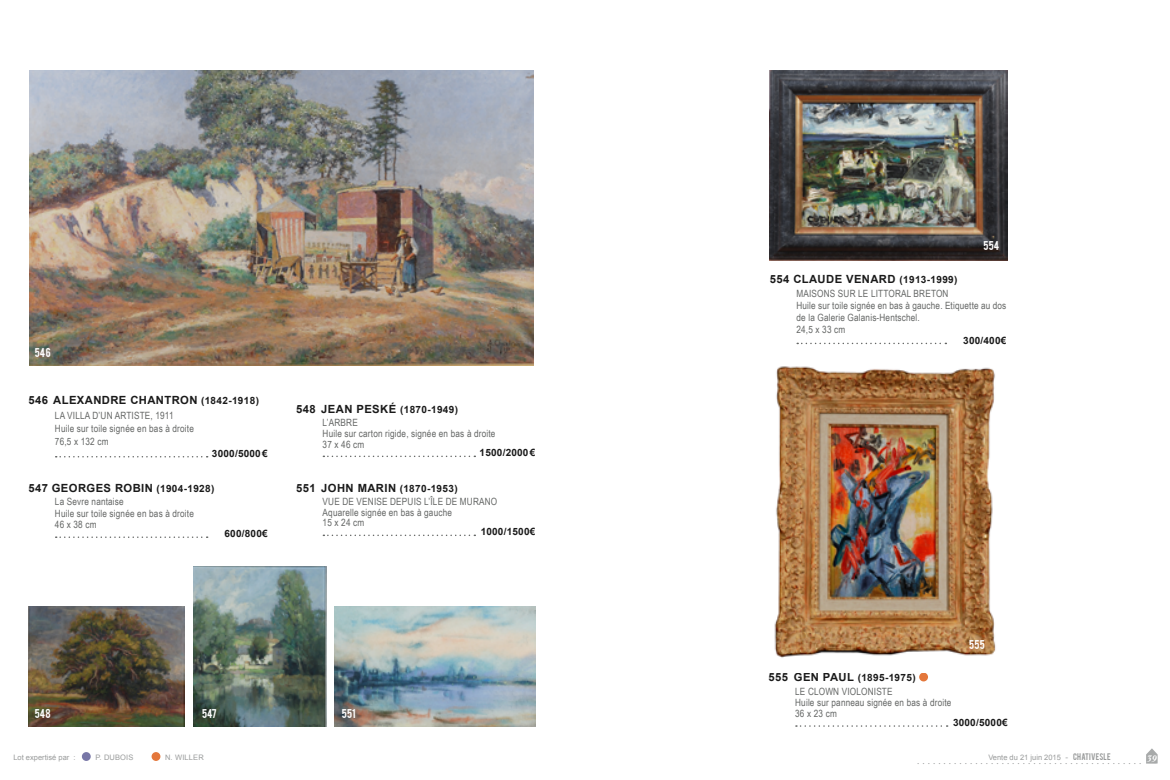
<style>
.page{position:relative;width:1170px;height:780px;background:#fff}
.page>*{position:absolute;margin:0;border:0;box-sizing:border-box;transform-origin:0 0}
._1-_Titre{font:700 11.25px "Arial";letter-spacing:.035em;color:#1a1a1a}
._2-_descriptif{font:10px/12.1px "Arial Narrow";letter-spacing:.015em;color:#646665}
._4-estimation{font:700 10px "Arial";letter-spacing:.02em;color:#1a1a1a}
.t1{font:10px "Minion Pro";color:#999b9b}
._1-_Titre-2{font:700 10px "Arial";letter-spacing:.035em;color:#1a1a1a}
._3-_dimensions{font:10px "Arial Narrow";letter-spacing:.015em;color:#646665}
.t2{font:italic 700 10px "Cochin";color:#fff}
.t3{font:700 8.75px "Arial";color:#fff}
.t4{font:7.5px "Arial";color:#999b9b}
.s1{font-size:10px}
.s2{font-size:11.25px}
.s3{font-size:8.12px}
.s4{font-family:"Bebas"}
</style>
<div class="page">
<svg style="left:1146px;top:748px;width:11px;height:15px"></svg>
<div style="left:82px;top:752px;width:9px;height:8px;background:#7877a7;border-radius:50%"></div>
<div style="left:151px;top:752px;width:9px;height:8px;background:#e4773b;border-radius:50%"></div>
<svg style="left:795px;top:725px;width:152px;height:1px"></svg>
<div style="left:919px;top:672px;width:8px;height:9px;background:#e4773b;border-radius:50%"></div>
<svg style="left:323px;top:455px;width:152px;height:2px"></svg>
<svg style="left:323px;top:534px;width:152px;height:2px"></svg>
<svg style="left:56px;top:456px;width:152px;height:1px"></svg>
<img style="left:30px;top:71px;width:503px;height:295px">
<img style="left:28px;top:607px;width:156px;height:119px">
<img style="left:334px;top:606px;width:201px;height:120px">
<svg style="left:56px;top:536px;width:152px;height:2px"></svg>
<img style="left:193px;top:566px;width:133px;height:160px">
<svg style="left:797px;top:342px;width:149px;height:2px"></svg>
<img style="left:774px;top:366px;width:222px;height:292px">
<img style="left:769px;top:71px;width:238px;height:190px">
<svg style="left:35px;top:348px;width:15px;height:9px"></svg>
<svg style="left:35px;top:708px;width:15px;height:10px"></svg>
<svg style="left:342px;top:709px;width:13px;height:9px"></svg>
<svg style="left:202px;top:709px;width:14px;height:9px"></svg>
<svg style="left:969px;top:640px;width:15px;height:9px"></svg>
<svg style="left:983px;top:241px;width:15px;height:9px"></svg>
<p class="_1-_Titre" style="left:28px;top:392px;width:232px">546 ALEXANDRE CHANTRON <span class="s1">(1842-1918)</span></p>
<p class="_2-_descriptif" style="left:55px;top:409px;width:120px">LA VILLA D’UN ARTISTE, 1911</p>
<p class="_2-_descriptif" style="left:55px;top:422px;width:140px">Huile sur toile signée en bas à droite</p>
<p class="_2-_descriptif" style="left:55px;top:435px;width:55px">76,5 x 132 cm</p>
<p class="_4-estimation" style="left:212px;top:446px;width:57px">3000/5000 €</p>
<p class="_1-_Titre" style="left:28px;top:481px;width:187px">547 GEORGES ROBIN <span class="s1">(1904-1928)</span></p>
<p class="_2-_descriptif" style="left:55px;top:495px;width:70px">La Sevre nantaise</p>
<p class="_2-_descriptif" style="left:55px;top:506px;width:140px">Huile sur toile signée en bas à droite</p>
<p class="_3-_dimensions" style="left:55px;top:517px;width:43px">46 x 38 cm</p>
<p class="_4-estimation" style="left:224px;top:527px;width:45px">600/800€</p>
<p class="_1-_Titre" style="left:296px;top:402px;width:163px">548 JEAN PESKÉ <span class="s1">(1870-1949)</span></p>
<p class="_2-_descriptif" style="left:322px;top:416px;width:37px">L’ARBRE</p>
<p class="_2-_descriptif" style="left:322px;top:427px;width:174px">Huile sur carton rigide, signée en bas à droite</p>
<p class="_2-_descriptif" style="left:322px;top:437px;width:43px">37 x 46 cm</p>
<p class="_4-estimation" style="left:479px;top:446px;width:57px">1500/2000 €</p>
<p class="_1-_Titre" style="left:296px;top:481px;width:163px">551 JOHN MARIN <span class="s1">(1870-1953)</span></p>
<p class="_2-_descriptif" style="left:322px;top:495px;width:176px">VUE DE VENISE DEPUIS L’ÎLE DE MURANO</p>
<p class="_2-_descriptif" style="left:322px;top:506px;width:131px">Aquarelle signée en bas à gauche</p>
<p class="_2-_descriptif" style="left:322px;top:516px;width:43px">15 x 24 cm</p>
<p class="_4-estimation" style="left:480px;top:525px;width:56px">1000/1500€</p>
<p class="t4" style="left:13px;top:752px;width:64px">Lot expertisé par :</p>
<p class="t4" style="left:95px;top:752px;width:40px">P. DUBOIS</p>
<p class="t4" style="left:165px;top:752px;width:40px">N. WILLER</p>
<p class="_1-_Titre" style="left:769px;top:271px;width:189px">554 CLAUDE VENARD <span class="s1">(1913-1999)</span></p>
<p class="_2-_descriptif" style="left:796px;top:287px;width:153px">MAISONS SUR LE LITTORAL BRETON</p>
<p class="_2-_descriptif" style="left:796px;top:299px;width:211px">Huile sur toile signée en bas à gauche. Etiquette au dos de la Galerie Galanis-Hentschel.</p>
<p class="_3-_dimensions" style="left:796px;top:322px;width:50px">24,5 x 33 cm</p>
<p class="_4-estimation" style="left:963px;top:333px;width:45px">300/400€</p>
<p class="_1-_Titre-2" style="left:768px;top:671px;width:149px"><span class="s2">555 GEN PAUL</span> (1895-1975)</p>
<p class="_2-_descriptif" style="left:795px;top:684px;width:99px">LE CLOWN VIOLONISTE</p>
<p class="_2-_descriptif" style="left:795px;top:695px;width:158px">Huile sur panneau signée en bas à droite</p>
<p class="_2-_descriptif" style="left:795px;top:706px;width:43px">36 x 23 cm</p>
<p class="_4-estimation" style="left:952px;top:716px;width:56px">3000/5000€</p>
<p class="t4" style="left:988px;top:752px;width:124px">Vente du 21 juin 2015 <span class="s3">-</span> <span class="s4">CHATIVESLE</span></p>
<p class="t2" style="left:1146px;top:752px;width:11px">39</p>
<p class="t3" style="left:1150px;top:754px;width:6px">5</p>
<p class="t1" style="left:917px;top:754px;width:226px">...........................................</p>
</div>
